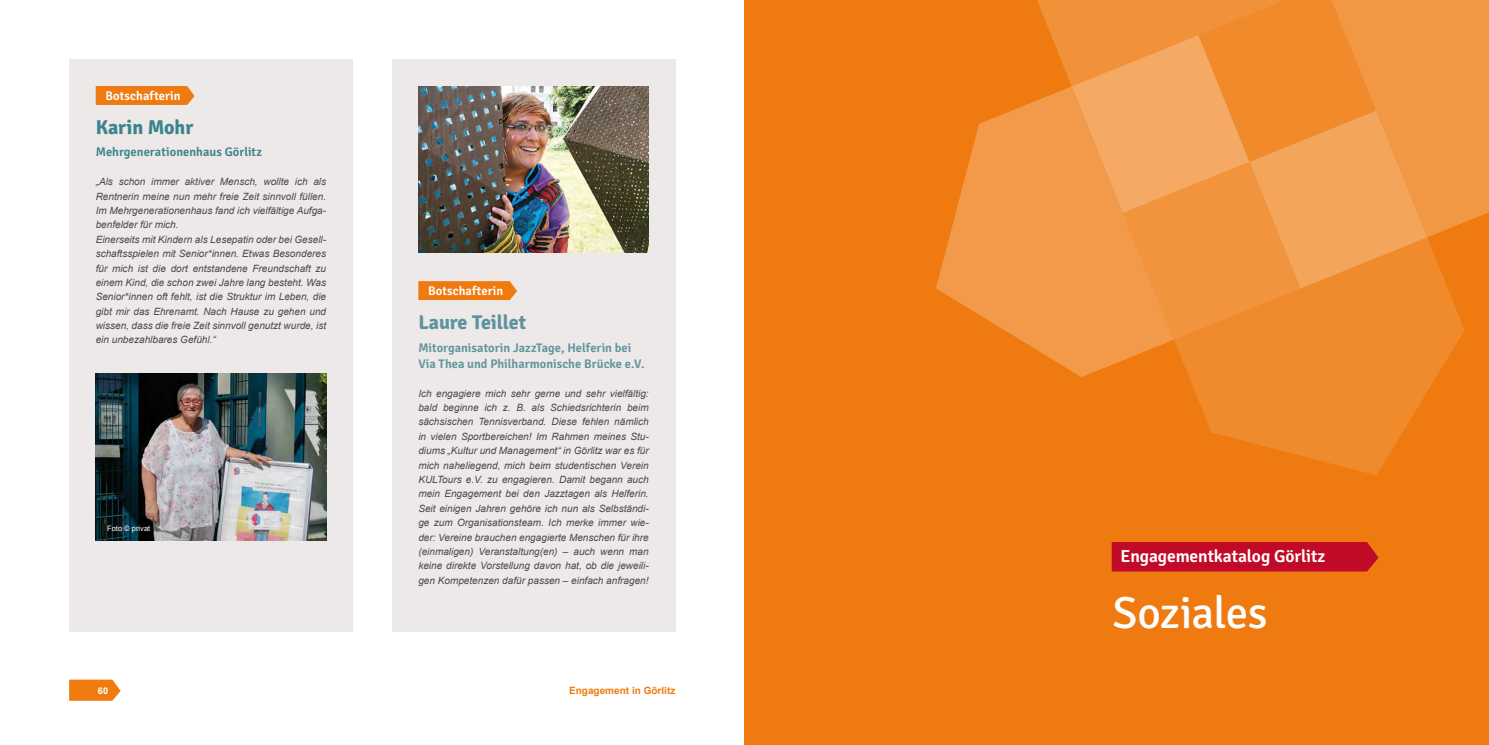
<style>
.page{position:relative;width:1489px;height:745px;background:#fff}
.page>*{position:absolute;margin:0;border:0;box-sizing:border-box;transform-origin:0 0}
.t1{font:45px "Signika";letter-spacing:-.015em;color:#fff}
.t2{font:700 20px "Signika";letter-spacing:-.01em;color:#5f939c}
.t3{font:700 20px "Signika";letter-spacing:-.005em;color:#3c848d}
.t4{font:600 17.5px "Signika";letter-spacing:-.005em;color:#fff}
.t5{font:600 12.5px/16.2px "Signika";color:#5f939c}
.t6{font:600 12.5px "Signika";letter-spacing:.005em;color:#3c848d}
.t7{font:600 12.5px "Signika";letter-spacing:.005em;color:#fff}
.t8{font:italic 10px/14.4px "Arial";color:#4a4a49;text-align:justify}
.t9{font:700 10px "Arial";color:#ef7b10}
.t10{font:700 9.25px "Arial";color:#fff}
.t11{font:7.5px "Arial";color:#fff}
</style>
<div class="page">
<svg style="left:69px;top:679px;width:52px;height:21px"></svg>
<div style="left:744px;top:0;width:744px;height:744px;background:#ef7b10"></div>
<div style="left:1111px;top:542px;width:267px;height:29px;background:#c10a27"></div>
<div style="left:392px;top:58px;width:283px;height:573px;background:#ece9e8"></div>
<svg style="left:418px;top:281px;width:99px;height:19px;background:#ee8019"></svg>
<img style="left:418px;top:86px;width:230px;height:166px">
<div style="left:69px;top:58px;width:284px;height:573px;background:#ece9e8"></div>
<svg style="left:96px;top:86px;width:98px;height:19px;background:#ee7f17"></svg>
<img style="left:96px;top:373px;width:230px;height:166px">
<svg style="left:1173px;top:339px;width:286px;height:136px;fill:#f08b2d"></svg>
<svg style="left:936px;top:102px;width:237px;height:275px;fill:#f29a49"></svg>
<svg style="left:1034px;top:0;width:454px;height:339px;background:#f19642"></svg>
<p class="t7" style="left:105px;top:88px;width:77px">Botschafterin</p>
<h2 class="t3" style="left:96px;top:115px;width:99px">Karin Mohr</h2>
<p class="t6" style="left:96px;top:145px;width:168px">Mehrgenerationenhaus Görlitz</p>
<p class="t8" style="left:96px;top:174px;width:232px;text-align:left">„Als schon immer aktiver Mensch, wollte ich als Rentnerin meine nun mehr freie Zeit sinnvoll füllen.<br>Im Mehrgenerationenhaus fand ich vielfältige Aufga&shy;benfelder für mich.<br>Einerseits mit Kindern als Lesepatin oder bei Gesell&shy;schaftsspielen mit Senior*innen. Etwas Besonderes für mich ist die dort entstandene Freundschaft zu einem Kind, die schon zwei Jahre lang besteht. Was Senior*innen oft fehlt, ist die Struktur im Leben, die gibt mir das Ehrenamt. Nach Hause zu gehen und wissen, dass die freie Zeit sinnvoll genutzt wurde, ist ein unbezahlbares Gefühl.“</p>
<p class="t11" style="left:107px;top:522px;width:45px">Foto © privat</p>
<p class="t7" style="left:428px;top:283px;width:77px">Botschafterin</p>
<h2 class="t2" style="left:418px;top:310px;width:109px">Laure Teillet</h2>
<p class="t5" style="left:418px;top:339px;width:227px">Mitorganisatorin JazzTage, Helferin bei<br>Via Thea und Philharmonische Brücke e.V.</p>
<p class="t8" style="left:418px;top:386px;width:232px">Ich engagiere mich sehr gerne und sehr vielfältig: bald beginne ich z. B. als Schiedsrichterin beim sächsischen Tennisverband. Diese fehlen nämlich in vielen Sportbereichen! Im Rahmen meines Stu&shy;diums „Kultur und Management“ in Görlitz war es für mich naheliegend, mich beim studentischen Verein KULTours e.V. zu engagieren. Damit begann auch mein Engagement bei den Jazztagen als Helferin.<br>Seit einigen Jahren gehöre ich nun als Selbständi&shy;ge zum Organisationsteam. Ich merke immer wie&shy;der: Vereine brauchen engagierte Menschen für ihre (einmaligen) Veranstaltung(en) – auch wenn man keine direkte Vorstellung davon hat, ob die jeweili&shy;gen Kompetenzen dafür passen – einfach anfragen!</p>
<p class="t10" style="left:98px;top:683px;width:12px">60</p>
<p class="t9" style="left:569px;top:683px;width:108px">Engagement in Görlitz</p>
<h3 class="t4" style="left:1120px;top:545px;width:206px">Engagementkatalog Görlitz</h3>
<h1 class="t1" style="left:1112px;top:587px;width:156px">Soziales</h1>
</div>
